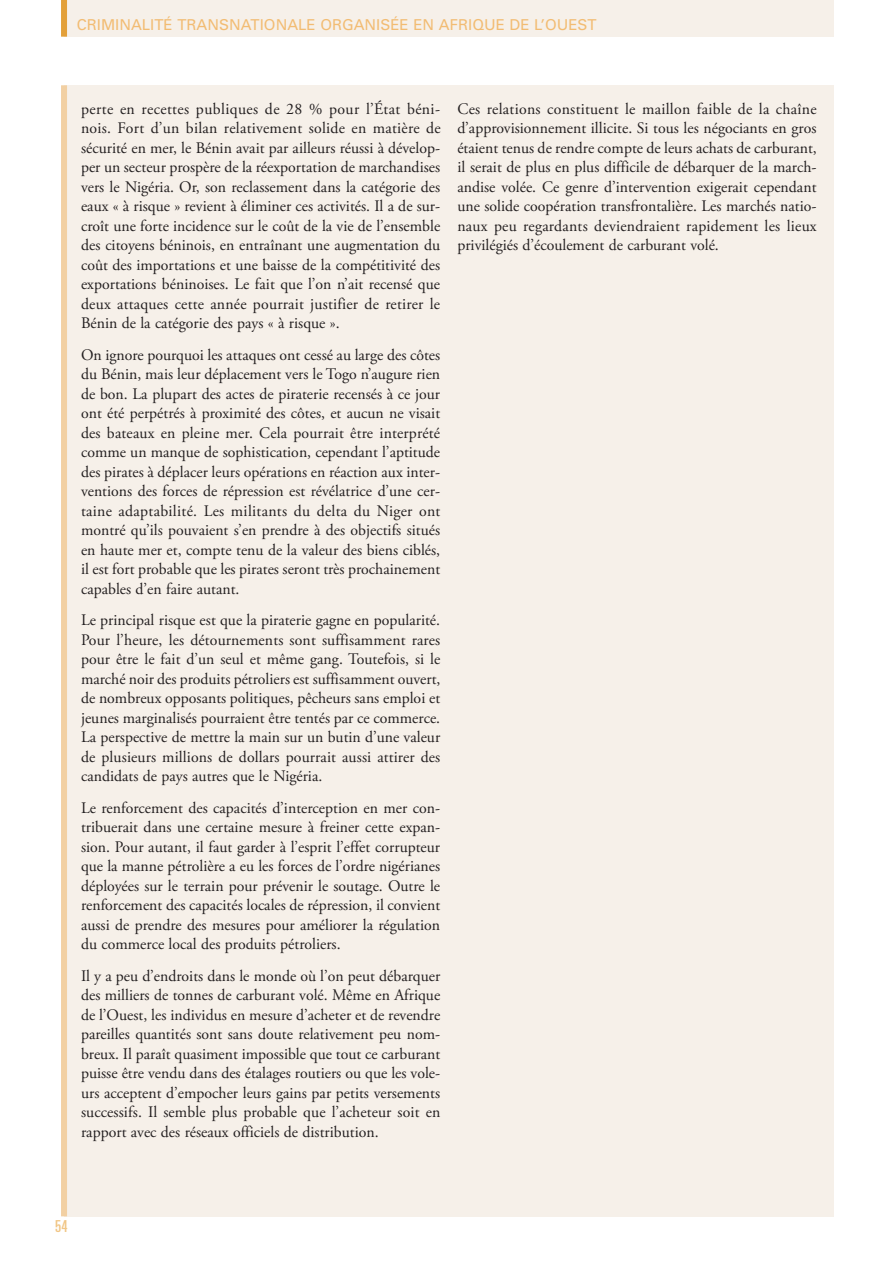
<style>
.page{position:relative;width:893px;height:1262px;background:#fff}
.page>*{position:absolute;margin:0;border:0;box-sizing:border-box;transform-origin:0 0}
.t1{font:ultra-condensed 16.5px "Univers";color:#f1c686}
.t2{font:16.05px/19.5px "Adobe Garamond Pro";color:#231f20;text-align:justify}
.t3{font:15px "Univers";color:#f2bc73}
</style>
<div class="page">
<div style="left:64px;top:85px;width:770px;height:1131px;background:#f6f0e9"></div>
<div style="left:64px;top:0;width:770px;height:37px;background:#f6f0e9"></div>
<div style="left:61px;top:0;width:6px;height:37px;background:#e3a039"></div>
<div style="left:61px;top:85px;width:6px;height:1131px;background:#f2d0a3"></div>
<p class="t3" style="left:77px;top:16px;width:521px">CRIMINALITÉ TRANSNATIONALE ORGANISÉE EN AFRIQUE DE L’OUEST</p>
<p class="t2" style="left:81px;top:99px;width:361px">perte en recettes publiques de 28 % pour l’État béni&shy;nois. Fort d’un bilan relativement solide en matière de sécurité en mer, le Bénin avait par ailleurs réussi à dévelop&shy;per un secteur prospère de la réexportation de marchandises vers le Nigéria. Or, son reclassement dans la catégorie des eaux « à risque » revient à éliminer ces activités. Il a de sur&shy;croît une forte incidence sur le coût de la vie de l’ensemble des citoyens béninois, en entraînant une augmentation du coût des importations et une baisse de la compétitivité des exportations béninoises. Le fait que l’on n’ait recensé que deux attaques cette année pourrait justifier de retirer le Bénin de la catégorie des pays « à risque ».</p>
<p class="t2" style="left:81px;top:345px;width:361px">On ignore pourquoi les attaques ont cessé au large des côtes du Bénin, mais leur déplacement vers le Togo n’augure rien de bon. La plupart des actes de piraterie recensés à ce jour ont été perpétrés à proximité des côtes, et aucun ne visait des bateaux en pleine mer. Cela pourrait être interprété comme un manque de sophistication, cependant l’aptitude des pirates à déplacer leurs opérations en réaction aux inter&shy;ventions des forces de répression est révélatrice d’une cer&shy;taine adaptabilité. Les militants du delta du Niger ont montré qu’ils pouvaient s’en prendre à des objectifs situés en haute mer et, compte tenu de la valeur des biens ciblés, il est fort probable que les pirates seront très prochainement capables d’en faire autant.</p>
<p class="t2" style="left:81px;top:611px;width:361px">Le principal risque est que la piraterie gagne en popularité.<br>Pour l’heure, les détournements sont suffisamment rares pour être le fait d’un seul et même gang. Toutefois, si le marché noir des produits pétroliers est suffisamment ouvert, de nombreux opposants politiques, pêcheurs sans emploi et jeunes marginalisés pourraient être tentés par ce commerce.<br>La perspective de mettre la main sur un butin d’une valeur de plusieurs millions de dollars pourrait aussi attirer des candidats de pays autres que le Nigéria.</p>
<p class="t2" style="left:81px;top:799px;width:361px">Le renforcement des capacités d’interception en mer con&shy;tribuerait dans une certaine mesure à freiner cette expan&shy;sion. Pour autant, il faut garder à l’esprit l’effet corrupteur que la manne pétrolière a eu les forces de l’ordre nigérianes déployées sur le terrain pour prévenir le soutage. Outre le renforcement des capacités locales de répression, il convient aussi de prendre des mesures pour améliorer la régulation du commerce local des produits pétroliers.</p>
<p class="t2" style="left:81px;top:967px;width:361px">Il y a peu d’endroits dans le monde où l’on peut débarquer des milliers de tonnes de carburant volé. Même en Afrique de l’Ouest, les individus en mesure d’acheter et de revendre pareilles quantités sont sans doute relativement peu nom&shy;breux. Il paraît quasiment impossible que tout ce carburant puisse être vendu dans des étalages routiers ou que les vole&shy;urs acceptent d’empocher leurs gains par petits versements successifs. Il semble plus probable que l’acheteur soit en rapport avec des réseaux officiels de distribution.</p>
<p class="t2" style="left:457px;top:100px;width:361px">Ces relations constituent le maillon faible de la chaîne d’approvisionnement illicite. Si tous les négociants en gros étaient tenus de rendre compte de leurs achats de carburant, il serait de plus en plus difficile de débarquer de la march&shy;andise volée. Ce genre d’intervention exigerait cependant une solide coopération transfrontalière. Les marchés natio&shy;naux peu regardants deviendraient rapidement les lieux privilégiés d’écoulement de carburant volé.</p>
<p class="t1" style="left:55px;top:1217px;width:14px">54</p>
</div>
